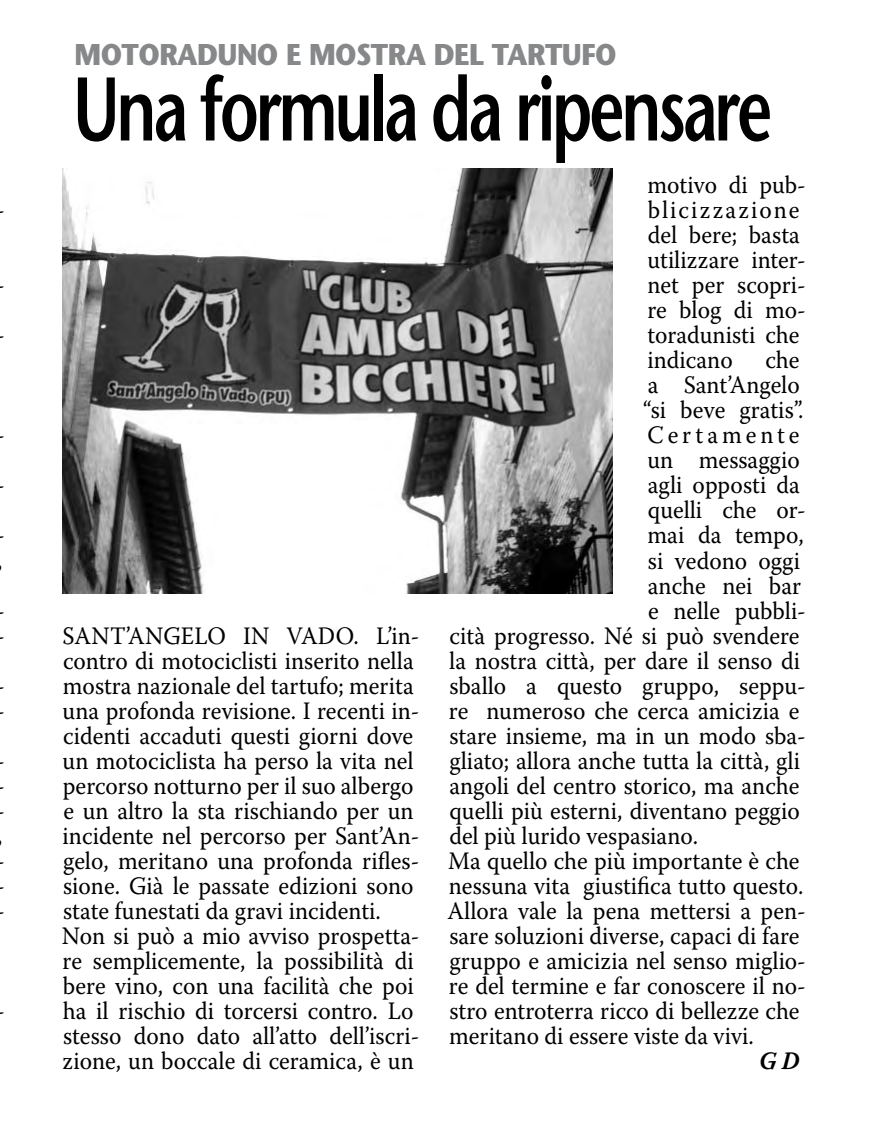
<style>
.page{position:relative;width:874px;height:1129px;background:#fff}
.page>*{position:absolute;margin:0;border:0;box-sizing:border-box;transform-origin:0 0}
.t1{font:600 90px "Stone Sans Std";letter-spacing:-.05em;color:#000;scale:.72 1}
.t2{font:700 30px "Stone Sans Std";letter-spacing:-.02em;color:#878889;scale:.92 1}
.t3{font:25px/25px "Warnock Pro";color:#000;scale:.94 1}
.t4{font:25px "Warnock Pro";letter-spacing:.17em;color:#000;scale:.94 1}
.t5{font:italic 700 25px "Warnock Pro";color:#000;scale:.94 1}
</style>
<div class="page">
<img style="left:63px;top:168px;width:549px;height:425px">
<p class="t3" style="left:-3px;top:197px;width:11px">-</p>
<p class="t3" style="left:-3px;top:260px;width:11px;line-height:50px">- -</p>
<p class="t3" style="left:-3px;top:410px;width:11px;line-height:50px;text-align:justify">- - -</p>
<p class="t3" style="left:-3px;top:535px;width:11px;line-height:50px">, -</p>
<p class="t3" style="left:-3px;top:610px;width:11px;line-height:50px">- -</p>
<p class="t3" style="left:-3px;top:685px;width:11px;line-height:50px">- -</p>
<p class="t3" style="left:-3px;top:772px;width:11px;text-align:justify">- - , - - -</p>
<p class="t3" style="left:-3px;top:997px;width:11px">-</p>
<p class="t2" style="left:74px;top:37px;width:591px">MOTORADUNO E MOSTRA DEL TARTUFO</p>
<h1 class="t1" style="left:73px;top:55px;width:973px">Una formula da ripensare</h1>
<p class="t3" style="left:62px;top:622px;width:382px">SANT’ANGELO IN VADO. L’in&shy;contro di motociclisti inserito nella mostra nazionale del tartufo; merita una profonda revisione. I recenti in&shy;cidenti accaduti questi giorni dove un motociclista ha perso la vita nel percorso notturno per il suo albergo e un altro la sta rischiando per un incidente nel percorso per Sant’An&shy;gelo, meritano una profonda rifles&shy;sione. Già le passate edizioni sono state funestati da gravi incidenti.<br>Non si può a mio avviso prospetta&shy;re semplicemente, la possibilità di bere vino, con una facilità che poi ha il rischio di torcersi contro. Lo stesso dono dato all’atto dell’iscri&shy;zione, un boccale di ceramica, è un</p>
<p class="t3" style="left:647px;top:172px;width:170px">motivo di pub&shy;blicizzazione del bere; basta utilizzare inter&shy;net per scopri&shy;re blog di mo&shy;toradunisti che indicano</p>
<p class="t3" style="left:765px;top:347px;width:38px">che</p>
<p class="t3" style="left:648px;top:372px;width:163px">a Sant’Angelo</p>
<p class="t3" style="left:643px;top:397px;width:172px">“si beve gratis”.</p>
<p class="t4" style="left:647px;top:420px;width:163px">Certamente</p>
<p class="t3" style="left:647px;top:447px;width:164px">un messaggio</p>
<p class="t3" style="left:648px;top:472px;width:163px">agli opposti da</p>
<p class="t3" style="left:648px;top:497px;width:170px">quelli che or-</p>
<p class="t3" style="left:647px;top:522px;width:168px">mai da tempo,</p>
<p class="t3" style="left:648px;top:547px;width:163px">si vedono oggi</p>
<p class="t3" style="left:648px;top:572px;width:165px">anche nei bar</p>
<p class="t3" style="left:648px;top:597px;width:169px">e nelle pubbli-</p>
<p class="t3" style="left:449px;top:622px;width:374px">cità progresso. Né si può svendere</p>
<p class="t3" style="left:449px;top:647px;width:375px">la nostra città, per dare il senso di</p>
<p class="t3" style="left:449px;top:672px;width:381px">sballo a questo gruppo, seppu-</p>
<p class="t3" style="left:449px;top:697px;width:375px">re numeroso che cerca amicizia e</p>
<p class="t3" style="left:449px;top:722px;width:381px">stare insieme, ma in un modo sba-</p>
<p class="t3" style="left:449px;top:747px;width:374px">gliato; allora anche tutta la città, gli</p>
<p class="t3" style="left:449px;top:772px;width:374px">angoli del centro storico, ma anche</p>
<p class="t3" style="left:449px;top:797px;width:374px">quelli più esterni, diventano peggio</p>
<p class="t3" style="left:449px;top:822px;width:266px">del più lurido vespasiano.</p>
<p class="t3" style="left:448px;top:847px;width:375px">Ma quello che più importante è che</p>
<p class="t3" style="left:449px;top:872px;width:379px">nessuna vita giustifica tutto questo.</p>
<p class="t3" style="left:447px;top:897px;width:383px">Allora vale la pena mettersi a pen-</p>
<p class="t3" style="left:449px;top:922px;width:374px">sare soluzioni diverse, capaci di fare</p>
<p class="t3" style="left:449px;top:947px;width:381px">gruppo e amicizia nel senso miglio-</p>
<p class="t3" style="left:449px;top:972px;width:381px">re del termine e far conoscere il no-</p>
<p class="t3" style="left:449px;top:997px;width:374px">stro entroterra ricco di bellezze che</p>
<p class="t3" style="left:449px;top:1022px;width:326px">meritano di essere viste da vivi.</p>
<p class="t5" style="left:759px;top:1045px;width:44px">G D</p>
</div>
